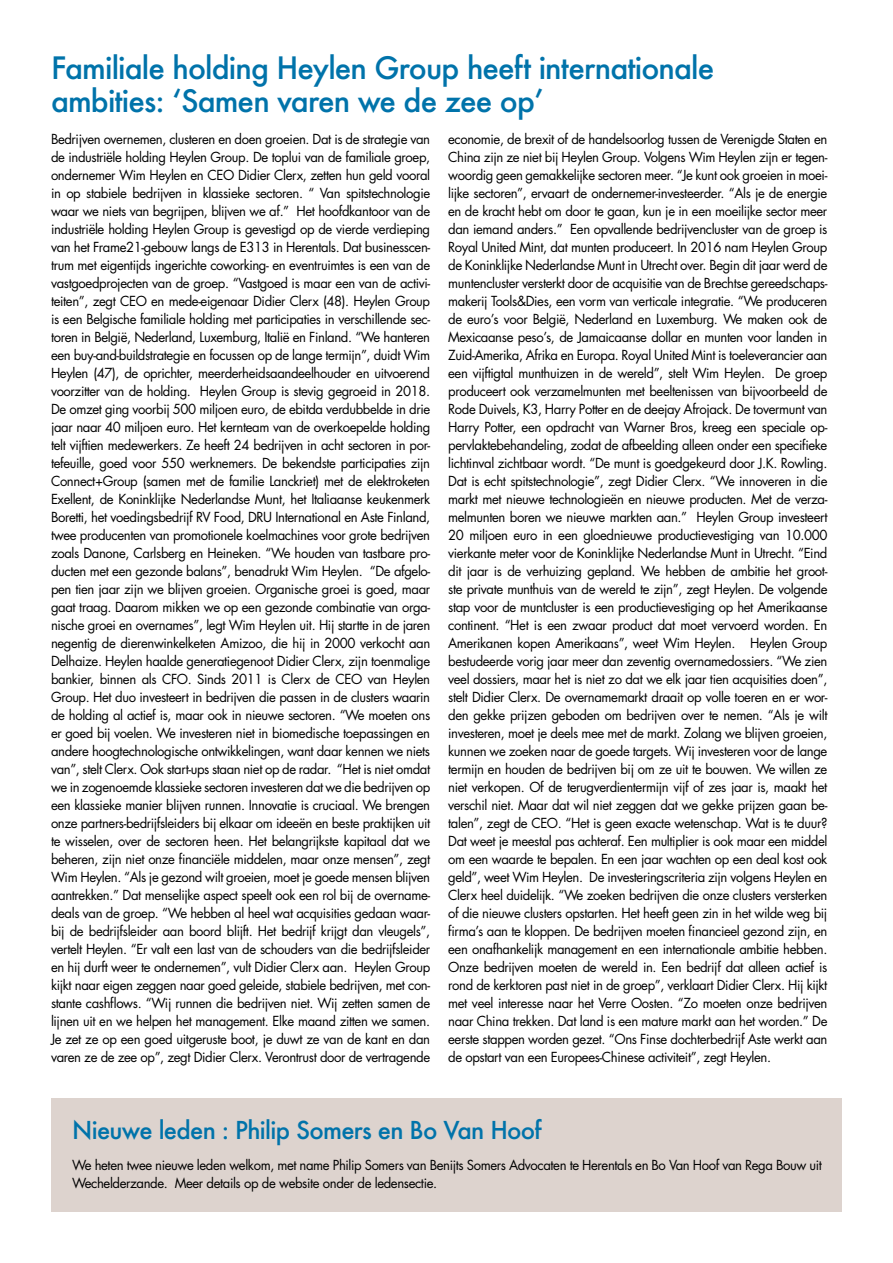
<style>
.page{position:relative;width:893px;height:1263px;background:#fff}
.page>*{position:absolute;margin:0;border:0;box-sizing:border-box;transform-origin:0 0}
.t1{font:500 30px/33px "Futura";letter-spacing:-.03em;color:#0073aa}
.t2{font:500 24px "Futura";letter-spacing:-.03em;color:#0073aa}
.t3{font:13.5px/18px "Futura Std";letter-spacing:-.03em;color:#000;text-align:justify}
</style>
<div class="page">
<div style="left:51px;top:1098px;width:791px;height:114px;background:#ddd3ce"></div>
<h1 class="t1" style="left:51px;top:51px;width:665px">Familiale holding Heylen Group heeft internationale ambities: ‘Samen varen we de zee op’</h1>
<p class="t3" style="left:51px;top:130px;width:381px">Bedrijven overnemen, clusteren en doen groeien. Dat is de strategie van de industriële holding Heylen Group. De toplui van de familiale groep, ondernemer Wim Heylen en CEO Didier Clerx, zetten hun geld vooral in op stabiele bedrijven in klassieke sectoren. “ Van spitstechnologie waar we niets van begrijpen, blijven we af.” Het hoofdkantoor van de industriële holding Heylen Group is gevestigd op de vierde verdieping van het Frame21-gebouw langs de E313 in Herentals. Dat businesscen&shy;trum met eigentijds ingerichte coworking- en eventruimtes is een van de vastgoedprojecten van de groep. “Vastgoed is maar een van de activi&shy;teiten”, zegt CEO en mede-eigenaar Didier Clerx (48). Heylen Group is een Belgische familiale holding met participaties in verschillende sec&shy;toren in België, Nederland, Luxemburg, Italië en Finland. “We hanteren een buy-and-buildstrategie en focussen op de lange termijn”, duidt Wim Heylen (47), de oprichter, meerderheidsaandeelhouder en uitvoerend voorzitter van de holding. Heylen Group is stevig gegroeid in 2018.<br>De omzet ging voorbij 500 miljoen euro, de ebitda verdubbelde in drie jaar naar 40 miljoen euro. Het kernteam van de overkoepelde holding telt vijftien medewerkers. Ze heeft 24 bedrijven in acht sectoren in por&shy;tefeuille, goed voor 550 werknemers. De bekendste participaties zijn Connect+Group (samen met de familie Lanckriet) met de elektroketen Exellent, de Koninklijke Nederlandse Munt, het Italiaanse keukenmerk Boretti, het voedingsbedrijf RV Food, DRU International en Aste Finland, twee producenten van promotionele koelmachines voor grote bedrijven zoals Danone, Carlsberg en Heineken. “We houden van tastbare pro&shy;ducten met een gezonde balans”, benadrukt Wim Heylen. “De afgelo&shy;pen tien jaar zijn we blijven groeien. Organische groei is goed, maar gaat traag. Daarom mikken we op een gezonde combinatie van orga&shy;nische groei en overnames”, legt Wim Heylen uit. Hij startte in de jaren negentig de dierenwinkelketen Amizoo, die hij in 2000 verkocht aan Delhaize. Heylen haalde generatiegenoot Didier Clerx, zijn toenmalige bankier, binnen als CFO. Sinds 2011 is Clerx de CEO van Heylen Group. Het duo investeert in bedrijven die passen in de clusters waarin de holding al actief is, maar ook in nieuwe sectoren. “We moeten ons er goed bij voelen. We investeren niet in biomedische toepassingen en andere hoogtechnologische ontwikkelingen, want daar kennen we niets van”, stelt Clerx. Ook start-ups staan niet op de radar. “Het is niet omdat we in zogenoemde klassieke sectoren investeren dat we die bedrijven op een klassieke manier blijven runnen. Innovatie is cruciaal. We brengen onze partners-bedrijfsleiders bij elkaar om ideeën en beste praktijken uit te wisselen, over de sectoren heen. Het belangrijkste kapitaal dat we beheren, zijn niet onze financiële middelen, maar onze mensen”, zegt Wim Heylen. “Als je gezond wilt groeien, moet je goede mensen blijven aantrekken.” Dat menselijke aspect speelt ook een rol bij de overname&shy;deals van de groep. “We hebben al heel wat acquisities gedaan waar&shy;bij de bedrijfsleider aan boord blijft. Het bedrijf krijgt dan vleugels”, vertelt Heylen. “Er valt een last van de schouders van die bedrijfsleider en hij durft weer te ondernemen”, vult Didier Clerx aan. Heylen Group kijkt naar eigen zeggen naar goed geleide, stabiele bedrijven, met con&shy;stante cashflows. “Wij runnen die bedrijven niet. Wij zetten samen de lijnen uit en we helpen het management. Elke maand zitten we samen.<br>Je zet ze op een goed uitgeruste boot, je duwt ze van de kant en dan varen ze de zee op”, zegt Didier Clerx. Verontrust door de vertragende</p>
<p class="t3" style="left:448px;top:130px;width:381px">economie, de brexit of de handelsoorlog tussen de Verenigde Staten en China zijn ze niet bij Heylen Group. Volgens Wim Heylen zijn er tegen&shy;woordig geen gemakkelijke sectoren meer. “Je kunt ook groeien in moei&shy;lijke sectoren”, ervaart de ondernemer-investeerder. “Als je de energie en de kracht hebt om door te gaan, kun je in een moeilijke sector meer dan iemand anders.” Een opvallende bedrijvencluster van de groep is Royal United Mint, dat munten produceert. In 2016 nam Heylen Group de Koninklijke Nederlandse Munt in Utrecht over. Begin dit jaar werd de muntencluster versterkt door de acquisitie van de Brechtse gereedschaps&shy;makerij Tools&amp;Dies, een vorm van verticale integratie. “We produceren de euro’s voor België, Nederland en Luxemburg. We maken ook de Mexicaanse peso’s, de Jamaicaanse dollar en munten voor landen in Zuid-Amerika, Afrika en Europa. Royal United Mint is toeleverancier aan een vijftigtal munthuizen in de wereld”, stelt Wim Heylen. De groep produceert ook verzamelmunten met beeltenissen van bijvoorbeeld de Rode Duivels, K3, Harry Potter en de deejay Afrojack. De tovermunt van Harry Potter, een opdracht van Warner Bros, kreeg een speciale op&shy;pervlaktebehandeling, zodat de afbeelding alleen onder een specifieke lichtinval zichtbaar wordt. “De munt is goedgekeurd door J.K. Rowling.<br>Dat is echt spitstechnologie”, zegt Didier Clerx. “We innoveren in die markt met nieuwe technologieën en nieuwe producten. Met de verza&shy;melmunten boren we nieuwe markten aan.” Heylen Group investeert 20 miljoen euro in een gloednieuwe productievestiging van 10.000 vierkante meter voor de Koninklijke Nederlandse Munt in Utrecht. “Eind dit jaar is de verhuizing gepland. We hebben de ambitie het groot&shy;ste private munthuis van de wereld te zijn”, zegt Heylen. De volgende stap voor de muntcluster is een productievestiging op het Amerikaanse continent. “Het is een zwaar product dat moet vervoerd worden. En Amerikanen kopen Amerikaans”, weet Wim Heylen. Heylen Group bestudeerde vorig jaar meer dan zeventig overnamedossiers. “We zien veel dossiers, maar het is niet zo dat we elk jaar tien acquisities doen”, stelt Didier Clerx. De overnamemarkt draait op volle toeren en er wor&shy;den gekke prijzen geboden om bedrijven over te nemen. “Als je wilt investeren, moet je deels mee met de markt. Zolang we blijven groeien, kunnen we zoeken naar de goede targets. Wij investeren voor de lange termijn en houden de bedrijven bij om ze uit te bouwen. We willen ze niet verkopen. Of de terugverdientermijn vijf of zes jaar is, maakt het verschil niet. Maar dat wil niet zeggen dat we gekke prijzen gaan be&shy;talen”, zegt de CEO. “Het is geen exacte wetenschap. Wat is te duur?<br>Dat weet je meestal pas achteraf. Een multiplier is ook maar een middel om een waarde te bepalen. En een jaar wachten op een deal kost ook geld”, weet Wim Heylen. De investeringscriteria zijn volgens Heylen en Clerx heel duidelijk. “We zoeken bedrijven die onze clusters versterken of die nieuwe clusters opstarten. Het heeft geen zin in het wilde weg bij firma’s aan te kloppen. De bedrijven moeten financieel gezond zijn, en een onafhankelijk management en een internationale ambitie hebben.<br>Onze bedrijven moeten de wereld in. Een bedrijf dat alleen actief is rond de kerktoren past niet in de groep”, verklaart Didier Clerx. Hij kijkt met veel interesse naar het Verre Oosten. “Zo moeten onze bedrijven naar China trekken. Dat land is een mature markt aan het worden.” De eerste stappen worden gezet. “Ons Finse dochterbedrijf Aste werkt aan de opstart van een Europees-Chinese activiteit”, zegt Heylen.</p>
<h2 class="t2" style="left:72px;top:1113px;width:471px">Nieuwe leden : Philip Somers en Bo Van Hoof</h2>
<p class="t3" style="left:72px;top:1156px;width:751px">We heten twee nieuwe leden welkom, met name Philip Somers van Benijts Somers Advocaten te Herentals en Bo Van Hoof van Rega Bouw uit<br>Wechelderzande. Meer details op de website onder de ledensectie.</p>
</div>
